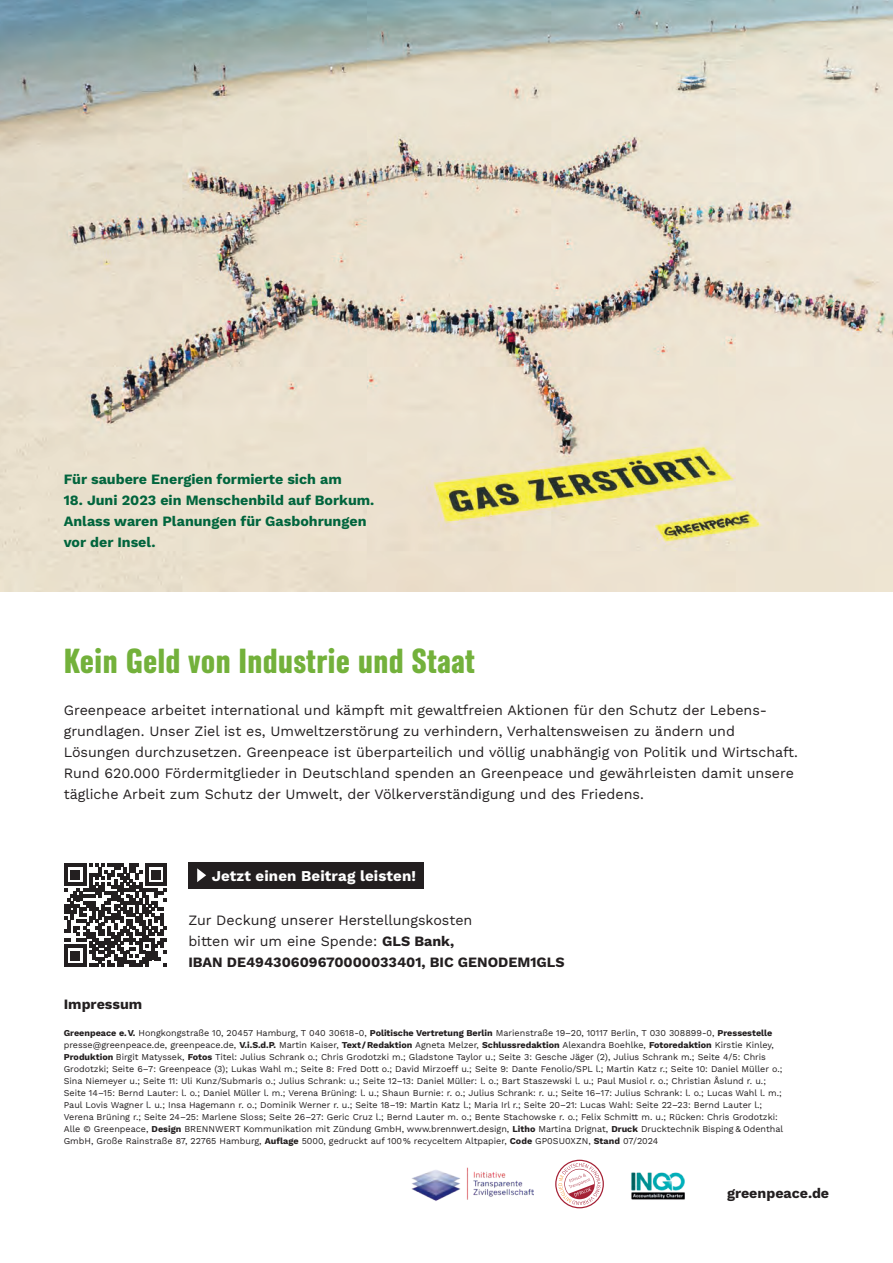
<style>
.page{position:relative;width:893px;height:1263px;background:#fff}
.page>*{position:absolute;margin:0;border:0;box-sizing:border-box;transform-origin:0 0}
.Subline_1__ohne_Nummerierung{font:30px "Zodiac Sans";color:#73b13b}
.Call_to_Action__schwarzer_Balken{font:700 15px "Work Sans";letter-spacing:.01em;color:#fff}
.Fließtext_Thema_serifenlos{font:14.25px/21px "Work Sans";color:#231f20}
.BU_und_Intro{font:700 14.25px/21px "Work Sans";color:#01653d}
.Subline_3{font:700 14.25px "Work Sans";color:#231f20}
.Fließtext_klein{font:9px/12px "Work Sans";color:#231f20}
.s1{font-weight:700}
</style>
<div class="page">
<svg style="left:64px;top:864px;width:103px;height:102px"></svg>
<img style="left:0;top:0;width:893px;height:592px">
<div style="left:188px;top:862px;width:236px;height:26px;background:#231f20"></div>
<svg style="left:197px;top:868px;width:9px;height:14px"></svg>
<img style="left:412px;top:1167px;width:121px;height:34px">
<img style="left:631px;top:1172px;width:54px;height:28px">
<svg style="left:555px;top:1160px;width:49px;height:48px"></svg>
<p class="BU_und_Intro" style="left:64px;top:468px;width:279px">Für saubere Energien formierte sich am</p>
<p class="BU_und_Intro" style="left:64px;top:489px;width:312px">18. Juni 2023 ein Menschenbild auf Borkum.<br>Anlass waren Planungen für Gasbohrungen vor der Insel.</p>
<p class="Subline_1__ohne_Nummerierung" style="left:64px;top:645px;width:413px">Kein Geld von Industrie und Staat</p>
<p class="Fließtext_Thema_serifenlos" style="left:64px;top:699px;width:736px">Greenpeace arbeitet international und kämpft mit gewaltfreien Aktionen für den Schutz der Lebens&shy;grundlagen. Unser Ziel ist es, Umweltzerstörung zu verhindern, Verhaltensweisen zu ändern und Lösungen durchzusetzen. Greenpeace ist überparteilich und völlig unabhängig von Politik und Wirtschaft.<br>Rund 620.000 Fördermitglieder in Deutschland spenden an Greenpeace und gewährleisten damit unsere tägliche Arbeit zum Schutz der Umwelt, der Völkerverständigung und des Friedens.</p>
<p class="Call_to_Action__schwarzer_Balken" style="left:212px;top:864px;width:206px">Jetzt einen Beitrag leisten!</p>
<p class="Fließtext_Thema_serifenlos" style="left:188px;top:909px;width:378px">Zur Deckung unserer Herstellungskosten<br>bitten wir um eine Spende: <span class="s1">GLS Bank,<br>IBAN DE49430609670000033401, BIC GENODEM1GLS</span></p>
<p class="Subline_3" style="left:64px;top:993px;width:80px">Impressum</p>
<p class="Fließtext_klein" style="left:64px;top:1026px;width:721px"><span class="s1">Greenpeace e. V.</span> Hongkongstraße 10, 20457 Hamburg, T 040 30618-0, <span class="s1">Politische Vertretung Berlin</span> Marienstraße 19–20, 10117 Berlin, T 030 308899-0, <span class="s1">Pressestelle </span>presse@greenpeace.de, greenpeace.de, <span class="s1">V.i.S.d.P.</span> Martin Kaiser, <span class="s1">Text / Redaktion</span> Agneta Melzer, <span class="s1">Schlussredaktion</span> Alexandra Boehlke, <span class="s1">Fotoredaktion</span> Kirstie Kinley, <span class="s1">Produktion</span> Birgit Matyssek, <span class="s1">Fotos</span> Titel: Julius Schrank o.; Chris Grodotzki m.; Gladstone Taylor u.; Seite 3: Gesche Jäger (2), Julius Schrank m.; Seite 4/5: Chris Grodotzki; Seite 6–7: Greenpeace (3); Lukas Wahl m.; Seite 8: Fred Dott o.; David Mirzoeff u.; Seite 9: Dante Fenolio/SPL l.; Martin Katz r.; Seite 10: Daniel Müller o.; Sina Niemeyer u.; Seite 11: Uli Kunz/Submaris o.; Julius Schrank: u.; Seite 12–13: Daniel Müller: l. o.; Bart Staszewski l. u.; Paul Musiol r. o.; Christian Åslund r. u.; Seite 14–15: Bernd Lauter: l. o.; Daniel Müller l. m.; Verena Brüning: l. u.; Shaun Burnie: r. o.; Julius Schrank: r. u.; Seite 16–17: Julius Schrank: l. o.; Lucas Wahl l. m.; Paul Lovis Wagner l. u.; Insa Hagemann r. o.; Dominik Werner r. u.; Seite 18–19: Martin Katz l.; Maria Irl r.; Seite 20–21: Lucas Wahl: Seite 22–23: Bernd Lauter l.; Verena Brüning r.; Seite 24–25: Marlene Sloss; Seite 26–27: Geric Cruz l.; Bernd Lauter m. o.; Bente Stachowske r. o.; Felix Schmitt m. u.; Rücken: Chris Grodotzki:<br>Alle © Greenpeace, <span class="s1">Design</span> BRENNWERT Kommunikation mit Zündung GmbH, www.brennwert.design, <span class="s1">Litho</span> Martina Drignat, <span class="s1">Druck</span> Drucktechnik Bisping &amp; Odenthal GmbH, Große Rainstraße 87, 22765 Hamburg, <span class="s1">Auflage</span> 5000, gedruckt auf 100 % recyceltem Altpapier, <span class="s1">Code</span> GP0SU0XZN, <span class="s1">Stand</span> 07/2024</p>
<h3 class="Subline_3" style="left:727px;top:1182px;width:104px">greenpeace.de</h3>
</div>
